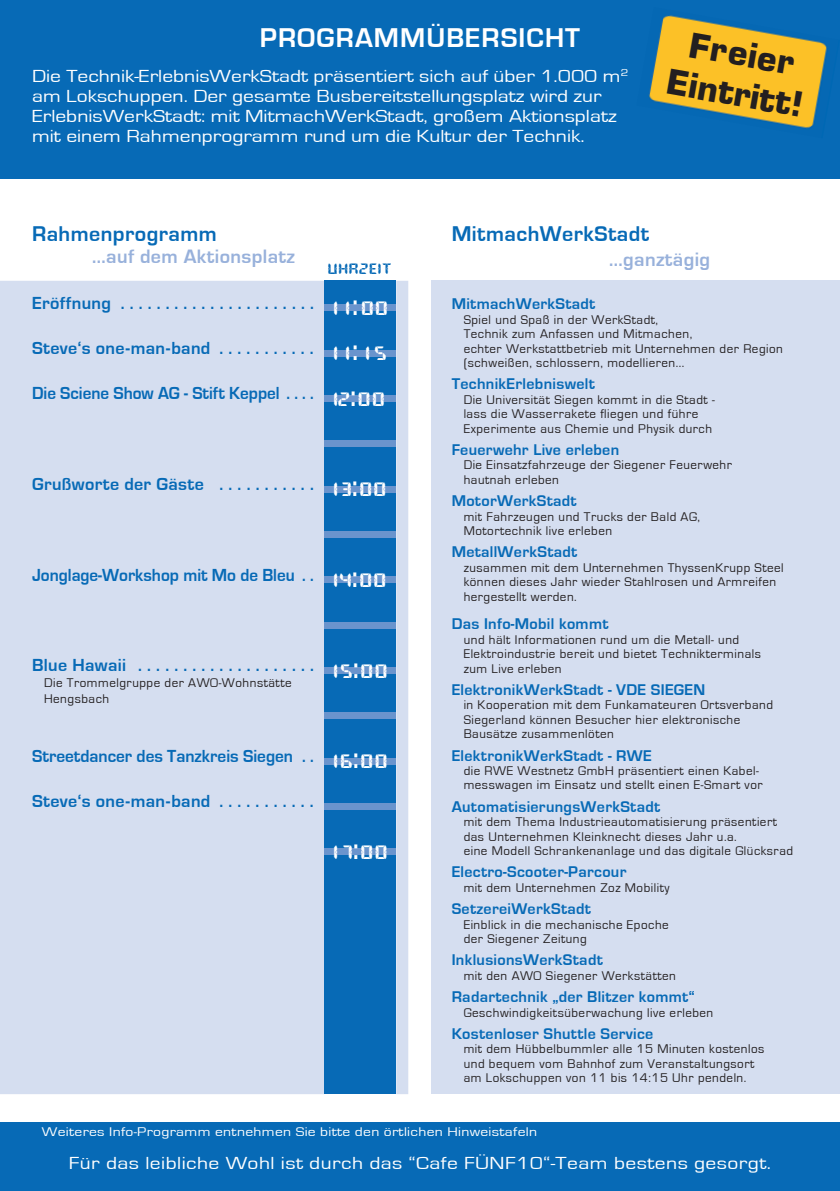
<style>
.page{position:relative;width:840px;height:1191px;background:#fff}
.page>*{position:absolute;margin:0;border:0;box-sizing:border-box;transform-origin:0 0}
.t1{font:700 33.6px/40.2px "Eurostile";color:#231f20;text-align:center}
.t2{font:31px/45.4px "digital non italics";letter-spacing:.08em;color:#fff;scale:.85 1}
.t3{font:700 28px "Eurostile";letter-spacing:.04em;color:#fff}
.t4{font:24px "digital non italics";letter-spacing:.06em;color:#076ab6;scale:.85 1}
.t5{font:700 22px "Eurostile";letter-spacing:.02em;color:#076ab6}
.t6{font:700 20px "Eurostile";letter-spacing:.02em;color:#98b1db}
.t7{font:18px/20px "Eurostile";color:#fff;scale:1.2 1}
.t8{font:700 18px "Eurostile";letter-spacing:.02em;color:#076ab6}
.t9{font:18px "Eurostile";letter-spacing:.02em;color:#fff;scale:1.2 1}
.t10{font:700 18px "Eurostile";color:#076ab6;scale:.95 1}
.t11{font:700 18px "Eurostile";color:#076ab6;scale:.96 1}
.t12{font:700 16px "Eurostile";letter-spacing:.02em;color:#076ab6}
.t13{font:13px/14.4px "Eurostile";letter-spacing:.04em;color:#231f20}
.t14{font:13px "Eurostile";letter-spacing:.02em;color:#fff;scale:1.2 1}
.s1{font-family:"Eurostile";font-weight:700}
</style>
<div class="page">
<div style="left:431px;top:281px;width:408px;height:813px;background:#d5def0"></div>
<div style="left:0;top:281px;width:408px;height:813px;background:#d5def0"></div>
<div style="left:0;top:0;width:839px;height:179px;background:#076ab6"></div>
<div style="left:0;top:1122px;width:839px;height:69px;background:#076ab6"></div>
<div style="left:324px;top:281px;width:72px;height:813px;background:#076ab6"></div>
<div style="left:324px;top:305px;width:72px;height:6px;background:#6a94cd"></div>
<div style="left:324px;top:350px;width:72px;height:6px;background:#6a94cd"></div>
<div style="left:324px;top:395px;width:72px;height:6px;background:#6a94cd"></div>
<div style="left:324px;top:486px;width:72px;height:6px;background:#6a94cd"></div>
<div style="left:324px;top:441px;width:72px;height:6px;background:#6a94cd"></div>
<div style="left:324px;top:577px;width:72px;height:6px;background:#6a94cd"></div>
<div style="left:324px;top:531px;width:72px;height:6px;background:#6a94cd"></div>
<div style="left:324px;top:667px;width:72px;height:6px;background:#6a94cd"></div>
<div style="left:324px;top:712px;width:72px;height:6px;background:#6a94cd"></div>
<div style="left:324px;top:622px;width:72px;height:6px;background:#6a94cd"></div>
<div style="left:324px;top:758px;width:72px;height:6px;background:#6a94cd"></div>
<div style="left:324px;top:803px;width:72px;height:6px;background:#6a94cd"></div>
<div style="left:324px;top:848px;width:72px;height:6px;background:#6a94cd"></div>
<img style="left:649px;top:15px;width:178px;height:113px">
<h3 class="t3" style="left:260px;top:23px;width:321px">PROGRAMMÜBERSICHT</h3>
<p class="t7" style="left:32px;top:67px;width:498px">Die Technik-ErlebnisWerkStadt präsentiert sich auf über 1.000 m<sup>2 </sup>am Lokschuppen. Der gesamte Busbereitstellungsplatz wird zur ErlebnisWerkStadt: mit MitmachWerkStadt, großem Aktionsplatz mit einem Rahmenprogramm rund um die Kultur der Technik.</p>
<h1 class="t1" style="left:677px;top:21px;width:139px;rotate:10deg">Freier<br>Eintritt!</h1>
<h3 class="t5" style="left:32px;top:221px;width:186px">Rahmenprogramm</h3>
<h3 class="t6" style="left:92px;top:245px;width:204px">...auf dem Aktionsplatz</h3>
<h3 class="t4" style="left:328px;top:251px;width:76px">UHRZEIT</h3>
<h3 class="t5" style="left:451px;top:221px;width:199px">MitmachWerkStadt</h3>
<h3 class="t6" style="left:609px;top:248px;width:102px">...ganztägig</h3>
<h3 class="t8" style="left:32px;top:293px;width:283px">Eröffnung . . . . . . . . . . . . . . . . . . . . . .</h3>
<h3 class="t8" style="left:32px;top:339px;width:283px">Steve‘s one-man-band . . . . . . . . . . .</h3>
<h3 class="t10" style="left:32px;top:384px;width:298px">Die Sciene Show AG - Stift Keppel . . . .</h3>
<h2 class="t2" style="left:326px;top:282px;width:74px">11<span class="s1">:</span>00<br>11<span class="s1">:</span>1 5</h2>
<h2 class="t2" style="left:326px;top:372px;width:70px">12<span class="s1">:</span>00</h2>
<h3 class="t8" style="left:32px;top:474px;width:283px">Grußworte der Gäste . . . . . . . . . . .</h3>
<h2 class="t2" style="left:326px;top:463px;width:72px">13<span class="s1">:</span>00</h2>
<h3 class="t10" style="left:32px;top:565px;width:298px">Jonglage-Workshop mit Mo de Bleu . .</h3>
<h2 class="t2" style="left:326px;top:553px;width:72px">14<span class="s1">:</span>00</h2>
<h3 class="t8" style="left:32px;top:655px;width:283px">Blue Hawaii . . . . . . . . . . . . . . . . . . . .</h3>
<p class="t13" style="left:44px;top:675px;width:249px;line-height:16px">Die Trommelgruppe der AWO-Wohnstätte<br>Hengsbach</p>
<h3 class="t11" style="left:32px;top:746px;width:295px">Streetdancer des Tanzkreis Siegen . .</h3>
<h3 class="t8" style="left:32px;top:791px;width:283px">Steve‘s one-man-band . . . . . . . . . . .</h3>
<h2 class="t2" style="left:326px;top:644px;width:73px">15<span class="s1">:</span>00</h2>
<h2 class="t2" style="left:326px;top:735px;width:73px">16<span class="s1">:</span>00</h2>
<h2 class="t2" style="left:326px;top:825px;width:73px">17<span class="s1">:</span>00</h2>
<p class="t12" style="left:451px;top:295px;width:145px">MitmachWerkStadt</p>
<p class="t13" style="left:463px;top:312px;width:320px">Spiel und Spaß in der WerkStadt,<br>Technik zum Anfassen und Mitmachen,<br>echter Werkstattbetrieb mit Unternehmen der Region (schweißen, schlossern, modellieren...</p>
<p class="t12" style="left:451px;top:375px;width:144px">TechnikErlebniswelt</p>
<p class="t13" style="left:463px;top:392px;width:252px">Die Universität Siegen kommt in die Stadt - lass die Wasserrakete fliegen und führe<br>Experimente aus Chemie und Physik durch</p>
<p class="t12" style="left:451px;top:441px;width:169px">Feuerwehr Live erleben</p>
<p class="t13" style="left:463px;top:458px;width:270px">Die Einsatzfahrzeuge der Siegener Feuerwehr hautnah erleben</p>
<p class="t12" style="left:451px;top:492px;width:126px">MotorWerkStadt</p>
<p class="t13" style="left:463px;top:509px;width:238px">mit Fahrzeugen und Trucks der Bald AG,<br>Motortechnik live erleben</p>
<p class="t12" style="left:451px;top:543px;width:127px">MetallWerkStadt</p>
<p class="t13" style="left:463px;top:560px;width:321px">zusammen mit dem Unternehmen ThyssenKrupp Steel können dieses Jahr wieder Stahlrosen und Armreifen hergestellt werden.</p>
<p class="t12" style="left:451px;top:615px;width:158px">Das Info-Mobil kommt</p>
<p class="t13" style="left:463px;top:632px;width:299px">und hält Informationen rund um die Metall- und<br>Elektroindustrie bereit und bietet Technikterminals zum Live erleben</p>
<p class="t12" style="left:451px;top:681px;width:255px">ElektronikWerkStadt - VDE SIEGEN</p>
<p class="t13" style="left:463px;top:698px;width:311px">in Kooperation mit dem Funkamateuren Ortsverband<br>Siegerland können Besucher hier elektronische<br>Bausätze zusammenlöten</p>
<p class="t12" style="left:451px;top:746px;width:201px">ElektronikWerkStadt - RWE</p>
<p class="t13" style="left:463px;top:764px;width:300px">die RWE Westnetz GmbH präsentiert einen Kabel&shy;messwagen im Einsatz und stellt einen E-Smart vor</p>
<p class="t12" style="left:451px;top:798px;width:210px">AutomatisierungsWerkStadt</p>
<p class="t13" style="left:463px;top:815px;width:331px">mit dem Thema Industrieautomatisierung präsentiert das Unternehmen Kleinknecht dieses Jahr u.a.<br>eine Modell Schrankenanlage und das digitale Glücksrad</p>
<p class="t12" style="left:451px;top:863px;width:176px">Electro-Scooter-Parcour</p>
<p class="t13" style="left:463px;top:880px;width:207px">mit dem Unternehmen Zoz Mobility</p>
<p class="t12" style="left:451px;top:900px;width:141px">SetzereiWerkStadt</p>
<p class="t13" style="left:463px;top:917px;width:206px">Einblick in die mechanische Epoche der Siegener Zeitung</p>
<p class="t12" style="left:451px;top:951px;width:152px">InklusionsWerkStadt</p>
<p class="t13" style="left:463px;top:968px;width:214px">mit den AWO Siegener Werkstätten</p>
<p class="t12" style="left:451px;top:988px;width:244px">Radartechnik „der Blitzer kommt“</p>
<p class="t13" style="left:463px;top:1005px;width:251px">Geschwindigkeitsüberwachung live erleben</p>
<p class="t12" style="left:451px;top:1025px;width:203px">Kostenloser Shuttle Service</p>
<p class="t13" style="left:463px;top:1042px;width:302px">mit dem Hübbelbummler alle 15 Minuten kostenlos und bequem vom Bahnhof zum Veranstaltungsort am Lokschuppen von 11 bis 14:15 Uhr pendeln.</p>
<p class="t14" style="left:42px;top:1125px;width:414px">Weiteres Info-Programm entnehmen Sie bitte den örtlichen Hinweistafeln</p>
<h3 class="t9" style="left:69px;top:1153px;width:586px">Für das leibliche Wohl ist durch das “Cafe FÜNF10“-Team bestens gesorgt.</h3>
</div>
